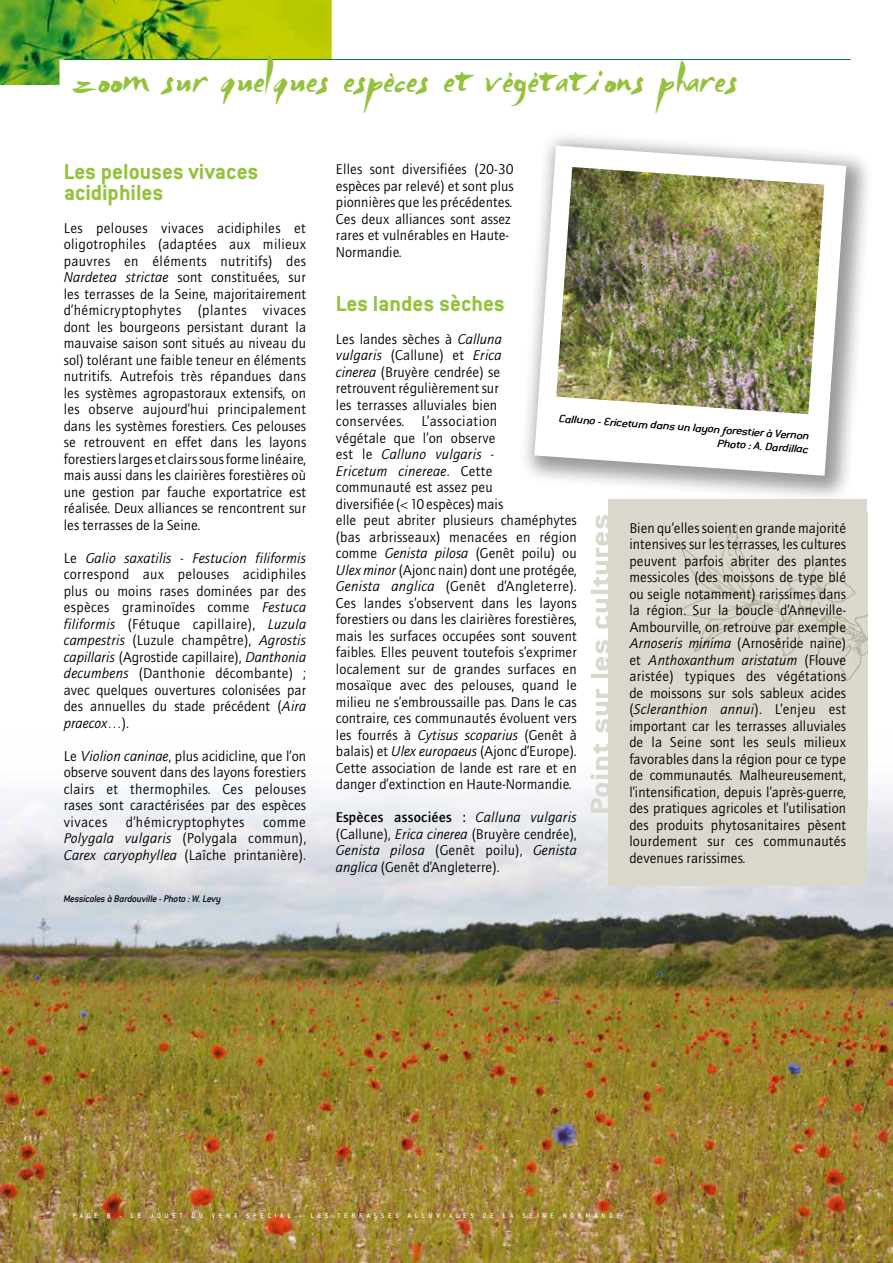
<style>
.page{position:relative;width:893px;height:1263px;background:#fff}
.page>*{position:absolute;margin:0;border:0;box-sizing:border-box;transform-origin:0 0}
.t1{font:700 30px "Conduit ITC";letter-spacing:.015em;color:#dad8cc;scale:1.2 1}
.t2{font:26.55px "Chinoise";letter-spacing:-.03em;color:#94c23d}
.t3{font:700 24px/21px "Conduit ITC";color:#94c23d}
.t4{font:14.25px/16.5px "AT Quay Sans";color:#000;text-align:justify}
.t5{font:14.25px "AT Quay Sans";letter-spacing:.03em;color:#000}
.t6{font:italic 500 11.85px/13.5px "Conduit ITC";color:#000;text-align:right;scale:1.2 1}
.t7{font:italic 500 10.5px "Conduit ITC";letter-spacing:-.02em;color:#000}
.t8{font:500 7.5px "Conduit ITC";letter-spacing:.5em;color:#fff}
.s1{font-style:italic}
.s2{font-weight:500}
</style>
<div class="page">
<img style="left:0;top:729px;width:893px;height:534px">
<div style="left:608px;top:499px;width:259px;height:387px;background:#dad8cc"></div>
<img style="left:676px;top:524px;width:191px;height:158px">
<img style="left:0;top:0;width:332px;height:85px">
<hr style="left:64px;top:59px;width:786px;height:1px;background:#00763c">
<div style="left:518px;top:130px;width:357px;height:374px;background:#000;opacity:.4"></div>
<svg style="left:534px;top:146px;width:312px;height:330px"></svg>
<img style="left:556px;top:167px;width:268px;height:247px">
<h2 class="t2" style="left:72px;top:67px;width:669px">zoom sur quelques espèces et végétations phares</h2>
<h3 class="t3" style="left:64px;top:160px;width:196px">Les pelouses vivaces acidiphiles</h3>
<p class="t4" style="left:64px;top:219px;width:244px">Les pelouses vivaces acidiphiles et oligotrophiles (adaptées aux milieux pauvres en éléments nutritifs) des <span class="s1">Nardetea strictae</span> sont constituées, sur les terrasses de la Seine, majoritairement d’hémicryptophytes (plantes vivaces dont les bourgeons persistant durant la mauvaise saison sont situés au niveau du sol) tolérant une faible teneur en éléments nutritifs. Autrefois très répandues dans les systèmes agropastoraux extensifs, on les observe aujourd’hui principalement dans les systèmes forestiers. Ces pelouses se retrouvent en effet dans les layons forestiers larges et clairs sous forme linéaire, mais aussi dans les clairières forestières où une gestion par fauche exportatrice est réalisée. Deux alliances se rencontrent sur les terrasses de la Seine.</p>
<p class="t4" style="left:64px;top:549px;width:244px">Le <span class="s1">Galio saxatilis - Festucion filiformis </span>correspond aux pelouses acidiphiles plus ou moins rases dominées par des espèces graminoïdes comme <span class="s1">Festuca filiformis</span> (Fétuque capillaire), <span class="s1">Luzula campestris</span> (Luzule champêtre), <span class="s1">Agrostis capillaris</span> (Agrostide capillaire), <span class="s1">Danthonia decumbens</span> (Danthonie décombante) ; avec quelques ouvertures colonisées par des annuelles du stade précédent (<span class="s1">Aira praecox…</span>).</p>
<p class="t4" style="left:64px;top:747px;width:244px">Le <span class="s1">Violion caninae</span>, plus acidicline, que l’on observe souvent dans des layons forestiers clairs et thermophiles. Ces pelouses rases sont caractérisées par des espèces vivaces</p>
<p class="t5" style="left:126px;top:813px;width:120px">d’hémicryptophytes</p>
<p class="t4" style="left:64px;top:813px;width:244px;text-indent:199px">comme <span class="s1">Polygala vulgaris</span> (Polygala commun), <span class="s1">Carex caryophyllea</span> (Laîche printanière).</p>
<p class="t7" style="left:64px;top:892px;width:159px">Messicoles à Bardouville - Photo : W. Levy</p>
<p class="t4" style="left:336px;top:161px;width:179px;text-align:left">Elles sont diversifiées (20-30 espèces par relevé) et sont plus pionnières que les précédentes.<br>Ces deux alliances sont assez rares et vulnérables en Haute-<br>Normandie.</p>
<h3 class="t3" style="left:336px;top:292px;width:170px">Les landes sèches</h3>
<p class="t4" style="left:336px;top:330px;width:243px;text-align:left">Les landes sèches à <span class="s1">Calluna<br>vulgaris</span> (Callune) et <span class="s1">Erica<br>cinerea</span> (Bruyère cendrée) se<br>retrouvent régulièrement sur<br>les terrasses alluviales bien<br>conservées. L’association<br>végétale que l’on observe<br>est le <span class="s1">Calluno vulgaris -<br>Ericetum cinereae</span>. Cette<br>communauté est assez peu<br>diversifiée (&lt; 10 espèces) mais<br>elle peut abriter plusieurs chaméphytes (bas arbrisseaux) menacées en région comme <span class="s1">Genista pilosa</span> (Genêt poilu) ou <span class="s1">Ulex minor</span> (Ajonc nain) dont une protégée, <span class="s1">Genista anglica</span> (Genêt d’Angleterre).<br>Ces landes s’observent dans les layons forestiers ou dans les clairières forestières, mais les surfaces occupées sont souvent faibles. Elles peuvent toutefois s’exprimer localement sur de grandes surfaces en mosaïque avec des pelouses, quand le milieu ne s’embroussaille pas. Dans le cas contraire, ces communautés évoluent vers les fourrés à <span class="s1">Cytisus scoparius</span> (Genêt à balais) et <span class="s1">Ulex europaeus</span> (Ajonc d’Europe).<br>Cette association de lande est rare et en danger d’extinction en Haute-Normandie.</p>
<p class="t4" style="left:336px;top:809px;width:243px"><span class="s2">Espèces associées :</span> <span class="s1">Calluna vulgaris </span>(Callune), <span class="s1">Erica cinerea</span> (Bruyère cendrée), <span class="s1">Genista pilosa</span> (Genêt poilu), <span class="s1">Genista anglica</span> (Genêt d’Angleterre).</p>
<p class="t6" style="left:560px;top:412px;width:211px;rotate:4deg">Calluno - Ericetum dans un layon forestier à Vernon<br>Photo : A. Dardillac</p>
<h1 class="t1" style="left:583px;top:815px;width:252px;rotate:-90deg">Point sur les cultures</h1>
<p class="t4" style="left:629px;top:519px;width:219px">Bien qu’elles soient en grande majorité intensives sur les terrasses, les cultures peuvent parfois abriter des plantes messicoles (des moissons de type blé ou seigle notamment) rarissimes dans la région. Sur la boucle d’Anneville-Ambourville, on retrouve par exemple <span class="s1">Arnoseris minima</span> (Arnoséride naine) et <span class="s1">Anthoxanthum aristatum</span> (Flouve aristée) typiques des végétations de moissons sur sols sableux acides (<span class="s1">Scleranthion annui</span>). L’enjeu est important car les terrasses alluviales de la Seine sont les seuls milieux favorables dans la région pour ce type de communautés. Malheureusement, l’intensification, depuis l’après-guerre, des pratiques agricoles et l’utilisation des produits phytosanitaires pèsent lourdement sur ces communautés devenues rarissimes.</p>
<p class="t8" style="left:73px;top:1211px;width:549px">PAGE 8 - LE JOUET DU VENT SPECIAL - LES TERRASSES ALLUVIALES DE LA SEINE NORMANDE</p>
</div>
